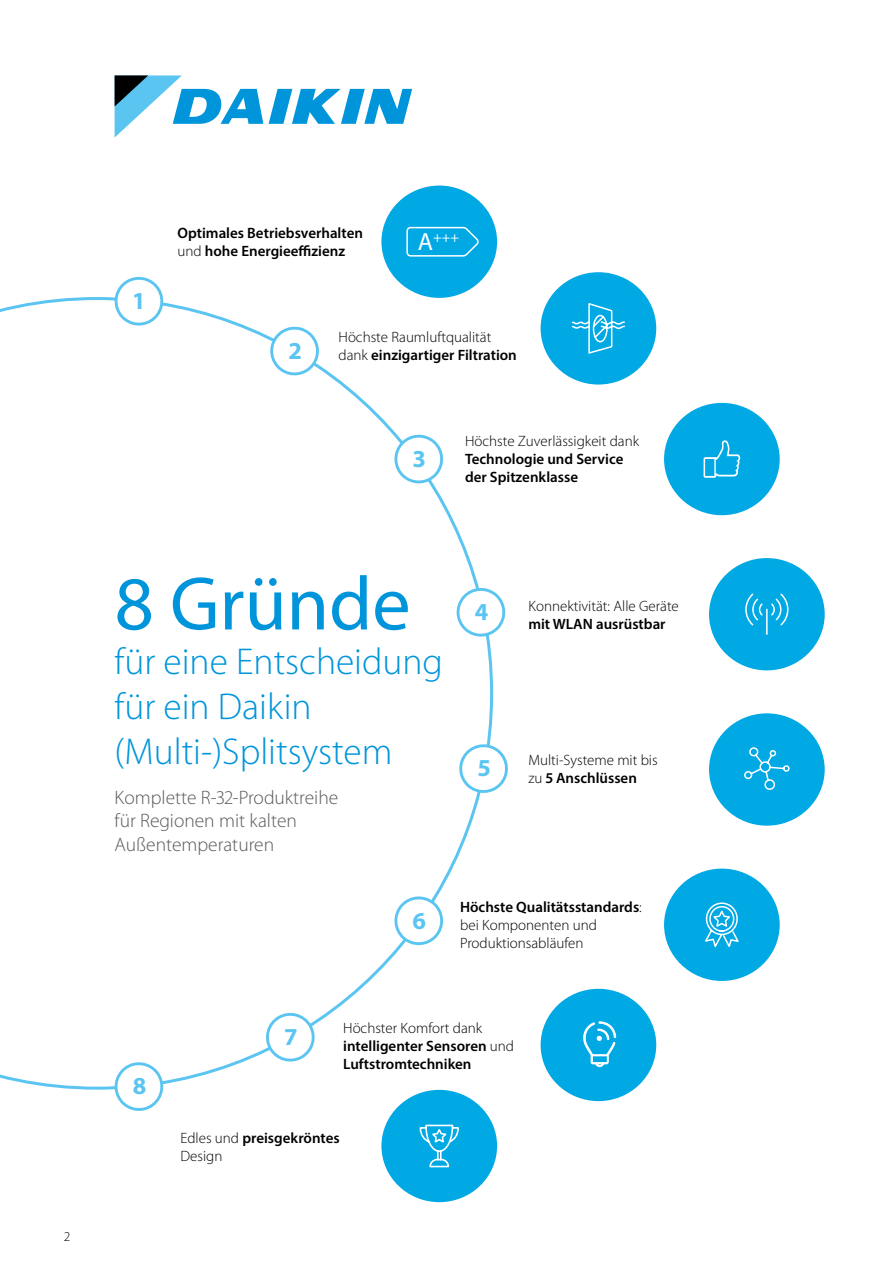
<style>
.page{position:relative;width:893px;height:1263px;background:#fff}
.page>*{position:absolute;margin:0;border:0;box-sizing:border-box;transform-origin:0 0}
.t1{font:76.5px "Myriad Pro";color:#0095db}
.t2{font:300 37.5px/45px "Myriad Pro";color:#0095db}
.t3{font:700 24.45px "Myriad Pro";color:#5bc5f2}
.t4{font:300 19.5px/23.4px "Myriad Pro";color:#5a5a59}
.t5{font:300 15px/18px "Myriad Pro";color:#000}
.t6{font:600 15px/18px "Myriad Pro";color:#000}
.t7{font:14.55px "Myriad Pro";color:#fff}
.t8{font:300 13.5px "Myriad Pro";color:#000}
.s1{font-weight:300}
.s2{font-size:24.9px}
.s3{font-weight:600}
</style>
<div class="page">
<div style="left:379px;top:183px;width:120px;height:117px;background:#00a8e4;border-radius:50%"></div>
<div style="left:377px;top:181px;width:125px;height:121px;border:4px solid #fff;border-radius:50%"></div>
<div style="left:538px;top:270px;width:120px;height:117px;background:#00a8e4;border-radius:50%"></div>
<div style="left:536px;top:268px;width:125px;height:121px;border:4px solid #fff;border-radius:50%"></div>
<div style="left:662px;top:401px;width:120px;height:116px;background:#00a8e4;border-radius:50%"></div>
<div style="left:659px;top:398px;width:125px;height:122px;border:4px solid #fff;border-radius:50%"></div>
<div style="left:707px;top:556px;width:120px;height:117px;background:#00a8e4;border-radius:50%"></div>
<div style="left:704px;top:553px;width:125px;height:122px;border:4px solid #fff;border-radius:50%"></div>
<div style="left:707px;top:711px;width:120px;height:117px;background:#00a8e4;border-radius:50%"></div>
<div style="left:704px;top:709px;width:125px;height:121px;border:4px solid #fff;border-radius:50%"></div>
<div style="left:662px;top:866px;width:120px;height:117px;background:#00a8e4;border-radius:50%"></div>
<div style="left:659px;top:864px;width:125px;height:121px;border:4px solid #fff;border-radius:50%"></div>
<div style="left:538px;top:986px;width:120px;height:117px;background:#00a8e4;border-radius:50%"></div>
<div style="left:536px;top:984px;width:125px;height:121px;border:4px solid #fff;border-radius:50%"></div>
<div style="left:379px;top:1087px;width:120px;height:117px;background:#00a8e4;border-radius:50%"></div>
<div style="left:377px;top:1085px;width:125px;height:122px;border:4px solid #fff;border-radius:50%"></div>
<svg style="left:745px;top:593px;width:44px;height:42px"></svg>
<svg style="left:419px;top:1124px;width:40px;height:44px"></svg>
<svg style="left:571px;top:303px;width:54px;height:51px"></svg>
<svg style="left:705px;top:902px;width:34px;height:45px"></svg>
<svg style="left:744px;top:747px;width:46px;height:43px"></svg>
<svg style="left:704px;top:440px;width:36px;height:38px"></svg>
<svg style="left:406px;top:226px;width:73px;height:31px"></svg>
<svg style="left:0;top:297px;width:493px;height:793px"></svg>
<svg style="left:110px;top:276px;width:58px;height:51px"></svg>
<svg style="left:266px;top:322px;width:57px;height:55px"></svg>
<svg style="left:114px;top:1061px;width:50px;height:50px"></svg>
<svg style="left:264px;top:1011px;width:52px;height:52px"></svg>
<svg style="left:389px;top:891px;width:55px;height:59px"></svg>
<svg style="left:454px;top:739px;width:54px;height:59px"></svg>
<svg style="left:451px;top:583px;width:55px;height:59px"></svg>
<svg style="left:389px;top:429px;width:55px;height:60px"></svg>
<svg style="left:115px;top:75px;width:297px;height:62px"></svg>
<svg style="left:583px;top:1021px;width:33px;height:46px"></svg>
<p class="t8" style="left:64px;top:1229px;width:8px">2</p>
<h3 class="t3" style="left:132px;top:285px;width:15px">1</h3>
<p class="t6" style="left:177px;top:224px;width:187px">Optimales Betriebsverhalten <span class="s1">und</span> hohe Energieeffizienz</p>
<p class="t7" style="left:418px;top:228px;width:43px"><span class="s2">A</span>+++</p>
<h3 class="t3" style="left:288px;top:335px;width:15px">2</h3>
<p class="t5" style="left:339px;top:329px;width:180px">Höchste Raumluftqualität dank <span class="s3">einzigartiger Filtration</span></p>
<h3 class="t3" style="left:412px;top:443px;width:15px">3</h3>
<p class="t5" style="left:465px;top:432px;width:175px">Höchste Zuverlässigkeit dank</p>
<p class="t6" style="left:465px;top:449px;width:160px">Technologie und Service der Spitzenklasse</p>
<h1 class="t1" style="left:115px;top:557px;width:297px">8 Gründe</h1>
<h2 class="t2" style="left:115px;top:640px;width:330px">für eine Entscheidung für ein Daikin (Multi-)Splitsystem</h2>
<h3 class="t4" style="left:115px;top:786px;width:225px">Komplette R-32-Produktreihe für Regionen mit kalten<br>Außentemperaturen</h3>
<h3 class="t3" style="left:412px;top:904px;width:15px">6</h3>
<h3 class="t3" style="left:475px;top:596px;width:15px">4</h3>
<p class="t5" style="left:528px;top:597px;width:152px">Konnektivität: Alle Geräte</p>
<p class="t6" style="left:528px;top:614px;width:139px">mit WLAN ausrüstbar</p>
<h3 class="t3" style="left:477px;top:752px;width:15px">5</h3>
<p class="t5" style="left:528px;top:751px;width:131px">Multi-Systeme mit bis zu <span class="s3">5 Anschlüssen</span></p>
<p class="t5" style="left:460px;top:899px;width:183px"><span class="s3">Höchste Qualitätsstandards</span>: bei Komponenten und<br>Produktionsabläufen</p>
<h3 class="t3" style="left:133px;top:1070px;width:15px">8</h3>
<h3 class="t3" style="left:284px;top:1021px;width:15px">7</h3>
<p class="t6" style="left:343px;top:1018px;width:172px"><span class="s1">Höchster Komfort dank </span>intelligenter Sensoren <span class="s1">und<br></span>Luftstromtechniken</p>
<p class="t5" style="left:180px;top:1129px;width:161px">Edles und <span class="s3">preisgekröntes<br></span>Design</p>
</div>
